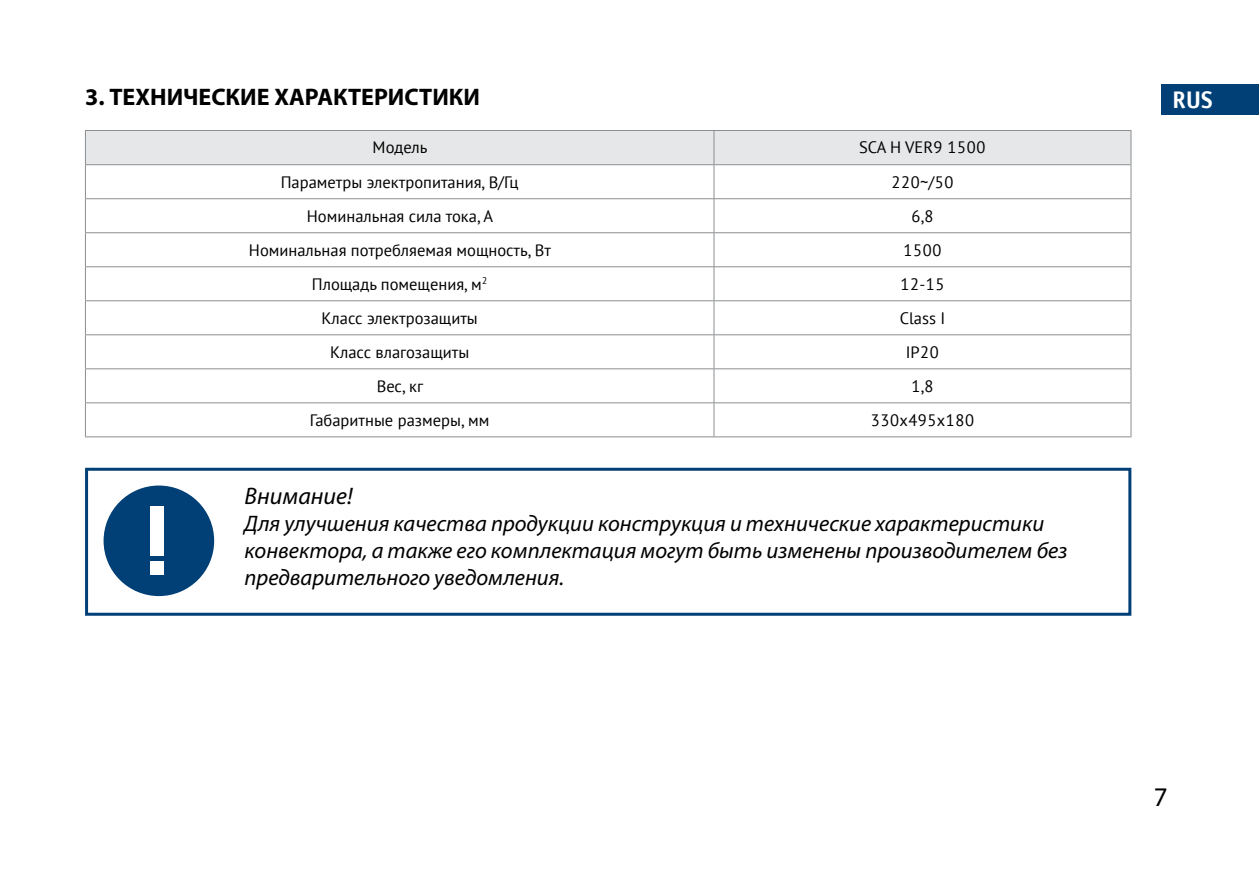
<style>
.page{position:relative;width:1259px;height:893px;background:#fff}
.page>*{position:absolute;margin:0;border:0;box-sizing:border-box;transform-origin:0 0}
.t1{font:27px "Myriad Pro";color:#000}
.t2{font:700 24px "Myriad Pro";color:#000}
.t3{font:italic 24px "Myriad Pro";color:#000}
.t4{font:700 24px "Officina Sans Win C";color:#fff}
.t5{font:italic 22.5px/27px "Myriad Pro";color:#000}
.t6{font:16.5px "PT Sans";color:#000}
</style>
<div class="page">
<div style="left:1161px;top:85px;width:98px;height:30px;background:#004077"></div>
<div style="left:86px;top:131px;width:1044px;height:33px;background:#e6e7e8"></div>
<svg style="left:86px;top:165px;width:1044px;height:271px"></svg>
<hr style="left:85px;top:130px;width:629px;height:1px;background:#8b8e90">
<hr style="left:85px;top:131px;width:1px;height:33px;background:#8b8e90">
<hr style="left:714px;top:130px;width:417px;height:1px;background:#8b8e90">
<hr style="left:713px;top:131px;width:1px;height:33px;background:#8b8e90">
<hr style="left:1130px;top:131px;width:1px;height:33px;background:#8b8e90">
<hr style="left:85px;top:164px;width:629px;height:1px;background:#8b8e90">
<hr style="left:714px;top:164px;width:417px;height:1px;background:#8b8e90">
<hr style="left:85px;top:165px;width:1px;height:33px;background:#8b8e90">
<hr style="left:713px;top:165px;width:1px;height:33px;background:#8b8e90">
<hr style="left:1130px;top:165px;width:1px;height:33px;background:#8b8e90">
<hr style="left:85px;top:198px;width:629px;height:1px;background:#8b8e90">
<hr style="left:85px;top:199px;width:1px;height:33px;background:#8b8e90">
<hr style="left:714px;top:198px;width:417px;height:1px;background:#8b8e90">
<hr style="left:713px;top:199px;width:1px;height:33px;background:#8b8e90">
<hr style="left:1130px;top:199px;width:1px;height:33px;background:#8b8e90">
<hr style="left:85px;top:232px;width:629px;height:1px;background:#8b8e90">
<hr style="left:85px;top:233px;width:1px;height:33px;background:#8b8e90">
<hr style="left:714px;top:232px;width:417px;height:1px;background:#8b8e90">
<hr style="left:713px;top:233px;width:1px;height:33px;background:#8b8e90">
<hr style="left:1130px;top:233px;width:1px;height:33px;background:#8b8e90">
<hr style="left:85px;top:266px;width:629px;height:1px;background:#8b8e90">
<hr style="left:85px;top:267px;width:1px;height:33px;background:#8b8e90">
<hr style="left:714px;top:266px;width:417px;height:1px;background:#8b8e90">
<hr style="left:713px;top:267px;width:1px;height:33px;background:#8b8e90">
<hr style="left:1130px;top:267px;width:1px;height:33px;background:#8b8e90">
<hr style="left:85px;top:300px;width:629px;height:1px;background:#8b8e90">
<hr style="left:85px;top:301px;width:1px;height:33px;background:#8b8e90">
<hr style="left:714px;top:300px;width:417px;height:1px;background:#8b8e90">
<hr style="left:713px;top:301px;width:1px;height:33px;background:#8b8e90">
<hr style="left:1130px;top:301px;width:1px;height:33px;background:#8b8e90">
<hr style="left:85px;top:334px;width:629px;height:1px;background:#8b8e90">
<hr style="left:85px;top:335px;width:1px;height:33px;background:#8b8e90">
<hr style="left:714px;top:334px;width:417px;height:1px;background:#8b8e90">
<hr style="left:713px;top:335px;width:1px;height:33px;background:#8b8e90">
<hr style="left:1130px;top:335px;width:1px;height:33px;background:#8b8e90">
<hr style="left:85px;top:368px;width:629px;height:1px;background:#8b8e90">
<hr style="left:85px;top:369px;width:1px;height:33px;background:#8b8e90">
<hr style="left:714px;top:368px;width:417px;height:1px;background:#8b8e90">
<hr style="left:713px;top:369px;width:1px;height:33px;background:#8b8e90">
<hr style="left:1130px;top:369px;width:1px;height:33px;background:#8b8e90">
<hr style="left:85px;top:402px;width:629px;height:1px;background:#8b8e90">
<hr style="left:85px;top:403px;width:1px;height:33px;background:#8b8e90">
<hr style="left:714px;top:402px;width:417px;height:1px;background:#8b8e90">
<hr style="left:713px;top:403px;width:1px;height:33px;background:#8b8e90">
<hr style="left:1130px;top:403px;width:1px;height:33px;background:#8b8e90">
<hr style="left:85px;top:436px;width:629px;height:1px;background:#8b8e90">
<hr style="left:714px;top:436px;width:417px;height:1px;background:#8b8e90">
<div style="left:85px;top:468px;width:1046px;height:148px;border:3px solid #004077"></div>
<div style="left:104px;top:485px;width:110px;height:111px;background:#004077;border-radius:50%"></div>
<div style="left:150px;top:506px;width:13px;height:50px;background:#fff"></div>
<div style="left:150px;top:562px;width:13px;height:13px;background:#fff"></div>
<h2 class="t2" style="left:85px;top:81px;width:396px">3. ТЕХНИЧЕСКИЕ ХАРАКТЕРИСТИКИ</h2>
<h2 class="t4" style="left:1172px;top:87px;width:42px">RUS</h2>
<p class="t6" style="left:373px;top:137px;width:56px">Модель</p>
<p class="t6" style="left:859px;top:137px;width:128px">SCA H VER9 1500</p>
<p class="t6" style="left:281px;top:171px;width:239px">Параметры электропитания, В/Гц</p>
<p class="t6" style="left:891px;top:171px;width:64px">220~/50</p>
<p class="t6" style="left:307px;top:205px;width:188px">Номинальная сила тока, А</p>
<p class="t6" style="left:911px;top:205px;width:24px">6,8</p>
<p class="t6" style="left:249px;top:239px;width:303px">Номинальная потребляемая мощность, Вт</p>
<p class="t6" style="left:903px;top:239px;width:40px">1500</p>
<p class="t6" style="left:312px;top:273px;width:177px">Площадь помещения, м<sup>2</sup></p>
<p class="t6" style="left:900px;top:273px;width:46px">12-15</p>
<p class="t6" style="left:321px;top:307px;width:158px">Класс электрозащиты</p>
<p class="t6" style="left:899px;top:307px;width:47px">Class I</p>
<p class="t6" style="left:330px;top:341px;width:141px">Класс влагозащиты</p>
<p class="t6" style="left:906px;top:341px;width:35px">IP20</p>
<p class="t6" style="left:377px;top:375px;width:48px">Вес, кг</p>
<p class="t6" style="left:911px;top:375px;width:24px">1,8</p>
<p class="t6" style="left:310px;top:409px;width:181px">Габаритные размеры, мм</p>
<p class="t6" style="left:870px;top:409px;width:105px">330x495x180</p>
<h2 class="t3" style="left:244px;top:481px;width:110px">Внимание!</h2>
<h3 class="t5" style="left:244px;top:510px;width:824px">Для улучшения качества продукции конструкция и технические характеристики конвектора, а также его комплектация могут быть изменены производителем без предварительного уведомления.</h3>
<h1 class="t1" style="left:1154px;top:780px;width:15px">7</h1>
</div>
